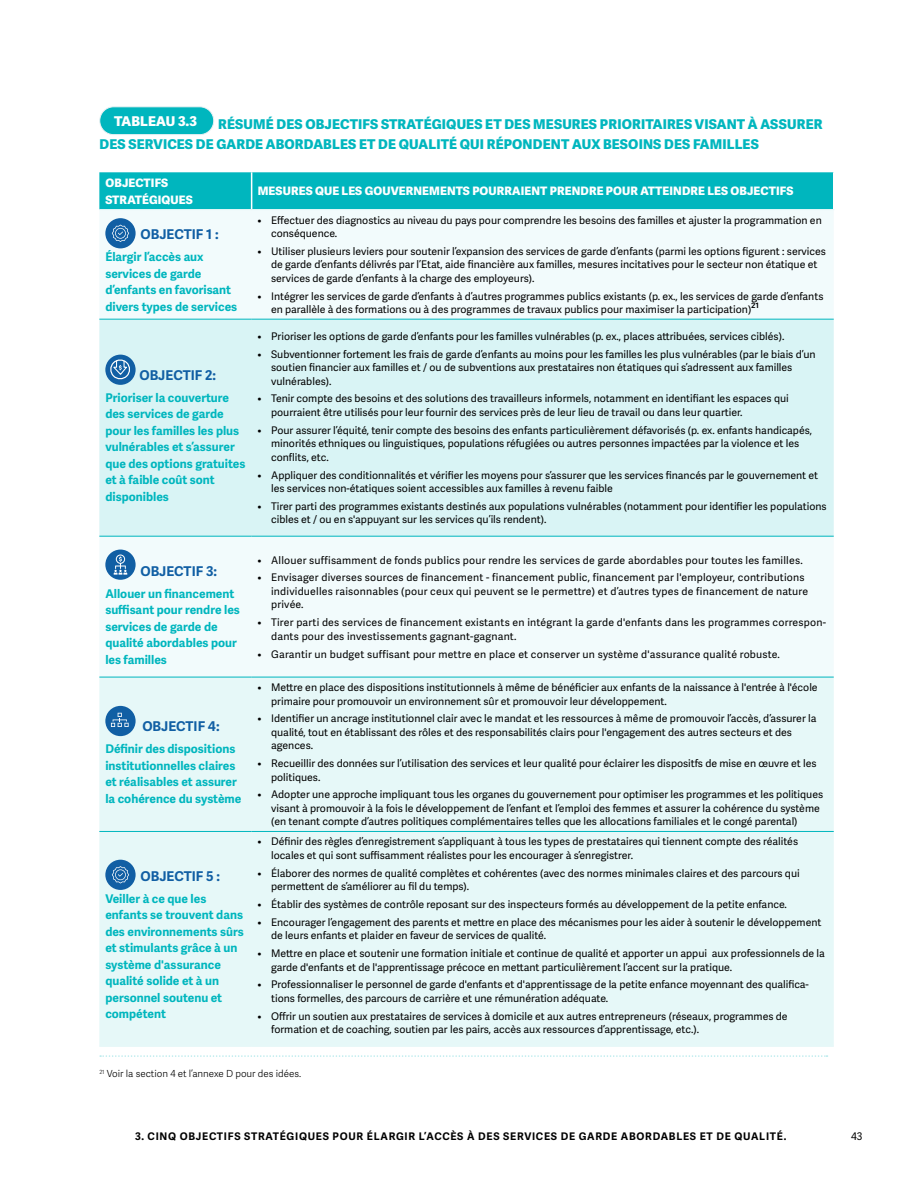
<style>
.page{position:relative;width:918px;height:1188px;background:#fff}
.page>*{position:absolute;margin:0;border:0;box-sizing:border-box;transform-origin:0 0}
.t1{font:800 13.5px/19.5px "Adelle Sans";letter-spacing:.01em;color:#00b6be}
.t2{font:700 13.5px "Adelle Sans";color:#115fa4}
.t3{font:800 13.5px "Adelle Sans";letter-spacing:.01em;color:#fff}
.t4{font:700 12px/16.5px "Adelle Sans";color:#00b6be}
.t5{font:800 11.7px/16.5px "Adelle Sans";letter-spacing:.01em;color:#fff}
.t6{font:10.5px/13.5px "Adelle Sans";color:#000}
.t7{font:10.5px/13.5px "Adelle Sans";letter-spacing:.02em;color:#000}
.t8{font:700 10.5px "Adelle Sans";letter-spacing:.07em;color:#000}
.t9{font:300 9.75px "Adelle Sans";color:#000}
.t10{font:600 9.6px "Adelle Sans";color:#000}
</style>
<div class="page">
<div style="left:99px;top:172px;width:734px;height:37px;background:#00b6be"></div>
<div style="left:99px;top:210px;width:735px;height:467px;background:#f2fbfc"></div>
<div style="left:99px;top:320px;width:735px;height:216px;background:#d9f4f5"></div>
<div style="left:99px;top:678px;width:735px;height:368px;background:#e6f8f8"></div>
<hr style="left:99px;top:209px;width:153px;height:1px;background:#e6f8f8">
<hr style="left:252px;top:209px;width:583px;height:1px;background:#e6f8f8">
<hr style="left:99px;top:1046px;width:153px;height:1px;background:#e6f8f8">
<hr style="left:252px;top:1046px;width:582px;height:1px;background:#e6f8f8">
<hr style="left:99px;top:319px;width:153px;height:1px;background:#00b6be">
<hr style="left:252px;top:319px;width:582px;height:1px;background:#00b6be">
<hr style="left:99px;top:536px;width:153px;height:1px;background:#00b6be">
<hr style="left:252px;top:536px;width:582px;height:1px;background:#00b6be">
<hr style="left:99px;top:677px;width:153px;height:1px;background:#00b6be">
<hr style="left:252px;top:677px;width:582px;height:1px;background:#00b6be">
<hr style="left:99px;top:831px;width:153px;height:1px;background:#00b6be">
<hr style="left:252px;top:831px;width:582px;height:1px;background:#00b6be">
<hr style="left:251px;top:172px;width:1px;height:37px;background:#fff">
<div style="left:105px;top:218px;width:31px;height:30px;background:#115fa4;border-radius:50%"></div>
<svg style="left:112px;top:225px;width:17px;height:17px"></svg>
<div style="left:105px;top:355px;width:31px;height:30px;background:#115fa4;border-radius:50%"></div>
<svg style="left:108px;top:357px;width:24px;height:23px"></svg>
<div style="left:105px;top:550px;width:31px;height:30px;background:#115fa4;border-radius:50%"></div>
<svg style="left:114px;top:555px;width:13px;height:20px"></svg>
<div style="left:105px;top:706px;width:31px;height:30px;background:#115fa4;border-radius:50%"></div>
<svg style="left:111px;top:713px;width:18px;height:14px"></svg>
<div style="left:105px;top:860px;width:31px;height:30px;background:#115fa4;border-radius:50%"></div>
<svg style="left:112px;top:866px;width:17px;height:17px"></svg>
<div style="left:100px;top:107px;width:114px;height:28px;background:#00b6be;border-radius:14px"></div>
<div style="left:99px;top:106px;width:115px;height:29px;border:1px solid #eaf1f3;border-radius:14px"></div>
<svg style="left:100px;top:1055px;width:728px;height:2px"></svg>
<p class="t3" style="left:114px;top:113px;width:84px">TABLEAU 3.3</p>
<p class="t1" style="left:99px;top:115px;width:725px;text-indent:119px">RÉSUMÉ DES OBJECTIFS STRATÉGIQUES ET DES MESURES PRIORITAIRES VISANT À ASSURER<br>DES SERVICES DE GARDE ABORDABLES ET DE QUALITÉ QUI RÉPONDENT AUX BESOINS DES FAMILLES</p>
<p class="t5" style="left:105px;top:175px;width:89px">OBJECTIFS<br>STRATÉGIQUES</p>
<p class="t5" style="left:258px;top:183px;width:537px">MESURES QUE LES GOUVERNEMENTS POURRAIENT PRENDRE POUR ATTEINDRE LES OBJECTIFS</p>
<p class="t2" style="left:141px;top:226px;width:80px">OBJECTIF 1 :</p>
<p class="t4" style="left:105px;top:249px;width:133px">Élargir l’accès aux services de garde d’enfants en favorisant divers types de services</p>
<p class="t6" style="left:271px;top:213px;width:552px;text-indent:-14px">• Effectuer des diagnostics au niveau du pays pour comprendre les besoins des familles et ajuster la programmation en conséquence.</p>
<p class="t6" style="left:271px;top:245px;width:556px;text-indent:-14px">• Utiliser plusieurs leviers pour soutenir l’expansion des services de garde d’enfants (parmi les options figurent : services de garde d’enfants délivrés par l’Etat, aide financière aux familles, mesures incitatives pour le secteur non étatique et services de garde d’enfants à la charge des employeurs).</p>
<p class="t6" style="left:271px;top:290px;width:554px;text-indent:-14px">• Intégrer les services de garde d’enfants à d’autres programmes publics existants (p. ex., les services de garde d’enfants en parallèle à des formations ou à des programmes de travaux publics pour maximiser la participation)</p>
<p class="t10" style="left:751px;top:299px;width:9px">21</p>
<p class="t2" style="left:139px;top:367px;width:78px">OBJECTIF 2:</p>
<p class="t4" style="left:105px;top:389px;width:142px">Prioriser la couverture des services de garde pour les familles les plus vulnérables et s’assurer que des options gratuites et à faible coût sont disponibles</p>
<p class="t2" style="left:140px;top:563px;width:78px">OBJECTIF 3:</p>
<p class="t4" style="left:105px;top:585px;width:136px">Allouer un financement suffisant pour rendre les services de garde de qualité abordables pour les familles</p>
<p class="t2" style="left:142px;top:718px;width:79px">OBJECTIF 4:</p>
<p class="t4" style="left:105px;top:741px;width:138px">Définir des dispositions institutionnelles claires et réalisables et assurer la cohérence du système</p>
<p class="t2" style="left:141px;top:868px;width:81px">OBJECTIF 5 :</p>
<p class="t4" style="left:105px;top:890px;width:140px">Veiller à ce que les enfants se trouvent dans des environnements sûrs et stimulants grâce à un système d'assurance qualité solide et à un personnel soutenu et compétent</p>
<p class="t6" style="left:258px;top:330px;width:528px">• Prioriser les options de garde d’enfants pour les familles vulnérables (p. ex., places attribuées, services ciblés).</p>
<p class="t6" style="left:271px;top:348px;width:546px;text-indent:-14px">• Subventionner fortement les frais de garde d’enfants au moins pour les familles les plus vulnérables (par le biais d’un soutien financier aux familles et / ou de subventions aux prestataires non étatiques qui s’adressent aux familles vulnérables).</p>
<p class="t6" style="left:271px;top:392px;width:519px;text-indent:-14px">• Tenir compte des besoins et des solutions des travailleurs informels, notamment en identifiant les espaces qui pourraient être utilisés pour leur fournir des services près de leur lieu de travail ou dans leur quartier.</p>
<p class="t6" style="left:271px;top:424px;width:543px;text-indent:-14px">• Pour assurer l’équité, tenir compte des besoins des enfants particulièrement défavorisés (p. ex. enfants handicapés, minorités ethniques ou linguistiques, populations réfugiées ou autres personnes impactées par la violence et les conflits, etc.</p>
<p class="t6" style="left:271px;top:469px;width:549px;text-indent:-14px">• Appliquer des conditionnalités et vérifier les moyens pour s’assurer que les services financés par le gouvernement et les services non-étatiques soient accessibles aux familles à revenu faible</p>
<p class="t6" style="left:271px;top:500px;width:557px;text-indent:-14px">• Tirer parti des programmes existants destinés aux populations vulnérables (notamment pour identifier les populations cibles et / ou en s'appuyant sur les services qu’ils rendent).</p>
<p class="t7" style="left:258px;top:553px;width:547px">• Allouer suffisamment de fonds publics pour rendre les services de garde abordables pour toutes les familles.</p>
<p class="t7" style="left:271px;top:571px;width:539px;text-indent:-14px">• Envisager diverses sources de financement - financement public, financement par l'employeur, contributions individuelles raisonnables (pour ceux qui peuvent se le permettre) et d’autres types de financement de nature privée.</p>
<p class="t7" style="left:271px;top:616px;width:556px;text-indent:-14px">• Tirer parti des services de financement existants en intégrant la garde d'enfants dans les programmes correspon&shy;dants pour des investissements gagnant-gagnant.</p>
<p class="t7" style="left:258px;top:647px;width:524px">• Garantir un budget suffisant pour mettre en place et conserver un système d'assurance qualité robuste.</p>
<p class="t6" style="left:271px;top:681px;width:548px;text-indent:-14px">• Mettre en place des dispositions institutionnels à même de bénéficier aux enfants de la naissance à l'entrée à l'école primaire pour promouvoir un environnement sûr et promouvoir leur développement.</p>
<p class="t6" style="left:271px;top:712px;width:547px;text-indent:-14px">• Identifier un ancrage institutionnel clair avec le mandat et les ressources à même de promouvoir l’accès, d’assurer la qualité, tout en établissant des rôles et des responsabilités clairs pour l'engagement des autres secteurs et des agences.</p>
<p class="t6" style="left:271px;top:757px;width:547px;text-indent:-14px">• Recueillir des données sur l’utilisation des services et leur qualité pour éclairer les dispositfs de mise en œuvre et les politiques.</p>
<p class="t6" style="left:271px;top:788px;width:554px;text-indent:-14px">• Adopter une approche impliquant tous les organes du gouvernement pour optimiser les programmes et les politiques visant à promouvoir à la fois le développement de l’enfant et l’emploi des femmes et assurer la cohérence du système (en tenant compte d’autres politiques complémentaires telles que les allocations familiales et le congé parental)</p>
<p class="t6" style="left:271px;top:835px;width:528px;text-indent:-14px">• Définir des règles d’enregistrement s’appliquant à tous les types de prestataires qui tiennent compte des réalités locales et qui sont suffisamment réalistes pour les encourager à s’enregistrer.</p>
<p class="t6" style="left:271px;top:867px;width:530px;text-indent:-14px">• Élaborer des normes de qualité complètes et cohérentes (avec des normes minimales claires et des parcours qui permettent de s’améliorer au fil du temps).</p>
<p class="t6" style="left:258px;top:898px;width:531px">• Établir des systèmes de contrôle reposant sur des inspecteurs formés au développement de la petite enfance.</p>
<p class="t6" style="left:271px;top:916px;width:552px;text-indent:-14px">• Encourager l’engagement des parents et mettre en place des mécanismes pour les aider à soutenir le développement de leurs enfants et plaider en faveur de services de qualité.</p>
<p class="t6" style="left:271px;top:947px;width:555px;text-indent:-14px">• Mettre en place et soutenir une formation initiale et continue de qualité et apporter un appui aux professionnels de la garde d'enfants et de l'apprentissage précoce en mettant particulièrement l’accent sur la pratique.</p>
<p class="t6" style="left:271px;top:978px;width:539px;text-indent:-14px">• Professionnaliser le personnel de garde d'enfants et d'apprentissage de la petite enfance moyennant des qualifica&shy;tions formelles, des parcours de carrière et une rémunération adéquate.</p>
<p class="t6" style="left:271px;top:1010px;width:518px;text-indent:-14px">• Offrir un soutien aux prestataires de services à domicile et aux autres entrepreneurs (réseaux, programmes de formation et de coaching, soutien par les pairs, accès aux ressources d’apprentissage, etc.).</p>
<p class="t9" style="left:99px;top:1068px;width:203px"><sup>21</sup> Voir la section 4 et l’annexe D pour des idées.</p>
<p class="t8" style="left:135px;top:1130px;width:653px">3. CINQ OBJECTIFS STRATÉGIQUES POUR ÉLARGIR L’ACCÈS À DES SERVICES DE GARDE ABORDABLES ET DE QUALITÉ.</p>
<p class="t6" style="left:851px;top:1130px;width:13px">43</p>
</div>
